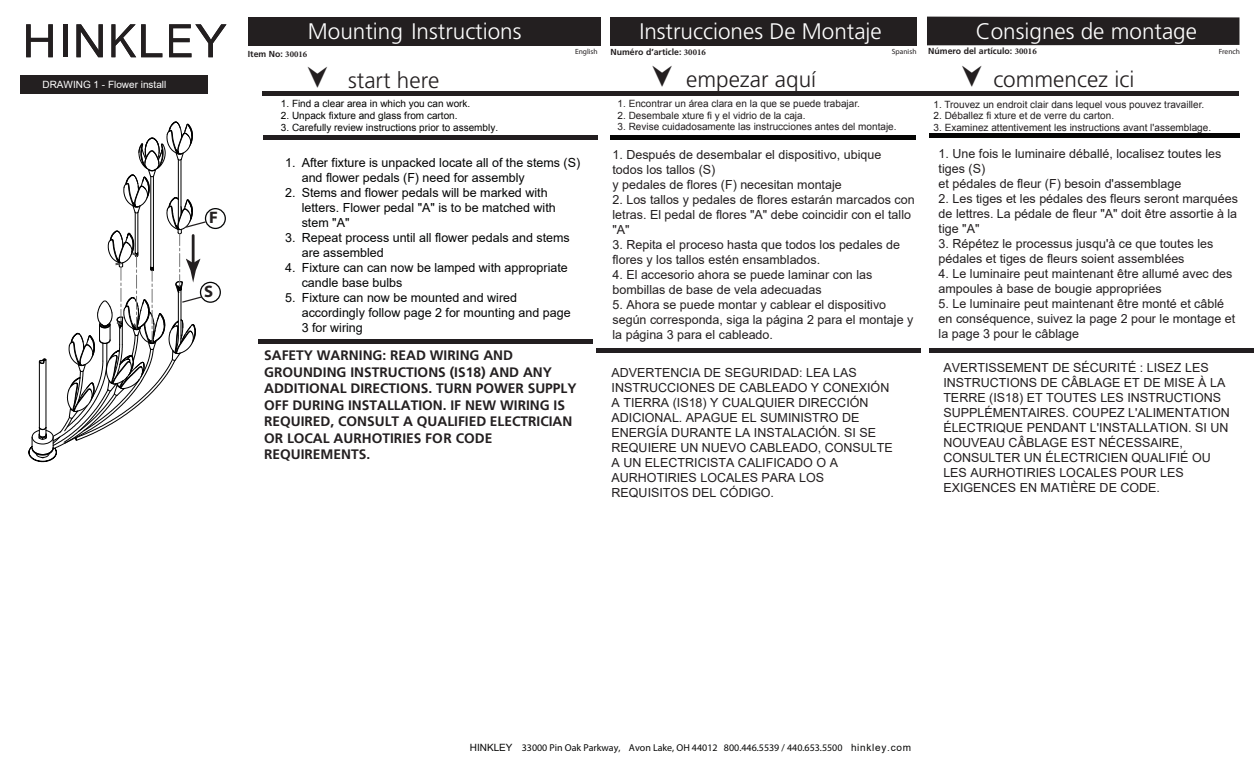
<style>
.page{position:relative;width:1260px;height:765px;background:#fff}
.page>*{position:absolute;margin:0;border:0;box-sizing:border-box;transform-origin:0 0}
.t1{font:46px "Arial Narrow";letter-spacing:.03em;color:#231f20;scale:1.26 1}
.t2{font:300 22.5px "Frutiger LT Std";color:#fff}
.t3{font:300 22.5px "Frutiger LT Std";color:#231f20}
.t4{font:700 16.62px "Myriad Pro";color:#231f20}
.t5{font:700 13.75px/16.5px "Frutiger LT Std";color:#231f20}
.t6{font:12.5px/15px "Arial";color:#231f20}
.t7{font:12.5px/15px "Arial";color:#030404}
.t8{font:10px "Arial";color:#231f20}
.t9{font:10px "Arial";color:#050504}
.t10{font:300 10px "Frutiger LT Std";color:#080807}
.t11{font:10px "Arial";color:#fff}
.t12{font:700 8.75px "Frutiger LT Std";color:#231f20}
.t13{font:7.5px "Myriad Pro";color:#231f20}
.s1{font-family:"Minion Pro"}
.s2{font-family:"Arial";font-weight:400}
</style>
<div class="page">
<div style="left:927px;top:17px;width:312px;height:28px;background:#231f20"></div>
<hr style="left:611px;top:135px;width:305px;height:4px;background:#050504">
<div style="left:929px;top:133px;width:310px;height:5px;background:#050504"></div>
<hr style="left:263px;top:135px;width:334px;height:4px;background:#221e20">
<div style="left:248px;top:17px;width:352px;height:29px;background:#231f20"></div>
<div style="left:611px;top:17px;width:306px;height:29px;background:#231f20"></div>
<div style="left:262px;top:91px;width:977px;height:5px;background:#231f20"></div>
<div style="left:20px;top:75px;width:188px;height:19px;background:#231f20"></div>
<div style="left:205px;top:208px;width:21px;height:21px;border:1px solid #040505;border-radius:50%"></div>
<div style="left:200px;top:282px;width:21px;height:21px;border:1px solid #040505;border-radius:50%"></div>
<svg style="left:28px;top:121px;width:179px;height:341px"></svg>
<div style="left:258px;top:339px;width:334px;height:5px;background:#221e20"></div>
<hr style="left:597px;top:348px;width:324px;height:4px;background:#221e20">
<hr style="left:929px;top:348px;width:325px;height:4px;background:#221e20">
<h1 class="t1" style="left:23px;top:7px;width:164px">HINKLEY</h1>
<p class="t11" style="left:43px;top:78px;width:125px">DRAWING 1 - Flower install</p>
<h3 class="t4" style="left:209px;top:207px;width:10px">F</h3>
<h3 class="t4" style="left:204px;top:281px;width:10px">S</h3>
<h2 class="t2" style="left:308px;top:18px;width:215px">Mounting Instructions</h2>
<p class="t12" style="left:248px;top:48px;width:61px">Item No: <span class="s1">30016</span></p>
<h2 class="t2" style="left:639px;top:18px;width:244px">Instrucciones De Montaje</h2>
<h2 class="t2" style="left:976px;top:18px;width:223px">Consignes de montage</h2>
<p class="t13" style="left:575px;top:47px;width:24px">English</p>
<p class="t13" style="left:892px;top:47px;width:26px">Spanish</p>
<p class="t12" style="left:928px;top:46px;width:110px">Número del artículo: <span class="s1">30016</span></p>
<p class="t13" style="left:1219px;top:47px;width:23px">French</p>
<p class="t12" style="left:611px;top:47px;width:97px">Numéro d’article: <span class="s1">30016</span></p>
<h2 class="t3" style="left:348px;top:68px;width:93px">start here</h2>
<h2 class="t3" style="left:686px;top:66px;width:132px">empezar aquí</h2>
<h2 class="t3" style="left:993px;top:66px;width:143px">commencez ici</h2>
<p class="t9" style="left:281px;top:97px;width:191px">1. Find a clear area in which you can work.</p>
<p class="t9" style="left:281px;top:109px;width:178px">2. Unpack fixture and glass from carton.</p>
<p class="t9" style="left:281px;top:121px;width:219px">3. Carefully review instructions prior to assembly.</p>
<p class="t7" style="left:302px;top:155px;width:280px;text-indent:-17px">1. After fixture is unpacked locate all of the stems (S) and flower pedals (F) need for assembly</p>
<p class="t7" style="left:302px;top:185px;width:256px;text-indent:-17px">2. Stems and flower pedals will be marked with letters. Flower pedal "A" is to be matched with stem "A"</p>
<p class="t7" style="left:302px;top:230px;width:270px;text-indent:-17px">3. Repeat process until all flower pedals and stems are assembled</p>
<p class="t7" style="left:302px;top:260px;width:268px;text-indent:-17px">4. Fixture can can now be lamped with appropriate candle base bulbs</p>
<p class="t7" style="left:302px;top:290px;width:270px;text-indent:-17px">5. Fixture can now be mounted and wired accordingly follow page 2 for mounting and page<br>3 for wiring</p>
<p class="t5" style="left:264px;top:347px;width:314px">SAFETY WARNING: READ WIRING AND GROUNDING INSTRUCTIONS (IS18) AND ANY ADDITIONAL DIRECTIONS. TURN POWER SUPPLY OFF DURING INSTALLATION. IF NEW WIRING IS REQUIRED, CONSULT A QUALIFIED ELECTRICIAN OR LOCAL AURHOTIRIES FOR CODE REQUIREMENTS.</p>
<p class="t8" style="left:618px;top:97px;width:244px">1. Encontrar un área clara en la que se puede trabajar.</p>
<p class="t8" style="left:618px;top:109px;width:189px">2. Desembale xture fi y el vidrio de la caja.</p>
<p class="t8" style="left:618px;top:120px;width:281px">3. Revise cuidadosamente las instrucciones antes del montaje.</p>
<p class="t6" style="left:613px;top:147px;width:270px">1. Después de desembalar el dispositivo, ubique todos los tallos (S)<br>y pedales de flores (F) necesitan montaje</p>
<p class="t6" style="left:613px;top:192px;width:304px">2. Los tallos y pedales de flores estarán marcados con letras. El pedal de flores "A" debe coincidir con el tallo "A"</p>
<p class="t6" style="left:613px;top:237px;width:289px">3. Repita el proceso hasta que todos los pedales de flores y los tallos estén ensamblados.</p>
<p class="t6" style="left:613px;top:267px;width:261px">4. El accesorio ahora se puede laminar con las bombillas de base de vela adecuadas</p>
<p class="t6" style="left:613px;top:297px;width:302px">5. Ahora se puede montar y cablear el dispositivo según corresponda, siga la página 2 para el montaje y la página 3 para el cableado.</p>
<p class="t8" style="left:934px;top:98px;width:272px">1. Trouvez un endroit clair dans lequel vous pouvez travailler.</p>
<p class="t8" style="left:934px;top:109px;width:182px">2. Déballez fi xture et de verre du carton.</p>
<p class="t8" style="left:934px;top:120px;width:279px">3. Examinez attentivement les instructions avant l'assemblage.</p>
<p class="t6" style="left:939px;top:146px;width:284px">1. Une fois le luminaire déballé, localisez toutes les tiges (S)<br>et pédales de fleur (F) besoin d'assemblage</p>
<p class="t6" style="left:939px;top:191px;width:301px;text-align:justify">2. Les tiges et les pédales des fleurs seront marquées de lettres. La pédale de fleur "A" doit être assortie à la tige "A"</p>
<p class="t6" style="left:939px;top:236px;width:276px">3. Répétez le processus jusqu'à ce que toutes les pédales et tiges de fleurs soient assemblées</p>
<p class="t6" style="left:939px;top:266px;width:295px">4. Le luminaire peut maintenant être allumé avec des ampoules à base de bougie appropriées</p>
<p class="t6" style="left:939px;top:296px;width:298px">5. Le luminaire peut maintenant être monté et câblé en conséquence, suivez la page 2 pour le montage et la page 3 pour le câblage</p>
<p class="t6" style="left:612px;top:365px;width:283px">ADVERTENCIA DE SEGURIDAD: LEA LAS INSTRUCCIONES DE CABLEADO Y CONEXIÓN A TIERRA (IS18) Y CUALQUIER DIRECCIÓN ADICIONAL. APAGUE EL SUMINISTRO DE ENERGÍA DURANTE LA INSTALACIÓN. SI SE REQUIERE UN NUEVO CABLEADO, CONSULTE A UN ELECTRICISTA CALIFICADO O A AURHOTIRIES LOCALES PARA LOS REQUISITOS DEL CÓDIGO.</p>
<p class="t6" style="left:943px;top:360px;width:288px">AVERTISSEMENT DE SÉCURITÉ : LISEZ LES INSTRUCTIONS DE CÂBLAGE ET DE MISE À LA TERRE (IS18) ET TOUTES LES INSTRUCTIONS SUPPLÉMENTAIRES. COUPEZ L'ALIMENTATION ÉLECTRIQUE PENDANT L'INSTALLATION. SI UN NOUVEAU CÂBLAGE EST NÉCESSAIRE, CONSULTER UN ÉLECTRICIEN QUALIFIÉ OU LES AURHOTIRIES LOCALES POUR LES EXIGENCES EN MATIÈRE DE CODE.</p>
<p class="t10" style="left:470px;top:742px;width:443px"><span class="s2">HINKLEY</span> 33000 Pin Oak Parkway, Avon Lake, OH 44012 800.446.5539 / 440.653.5500 <span class="s2">hinkley.com</span></p>
</div>
